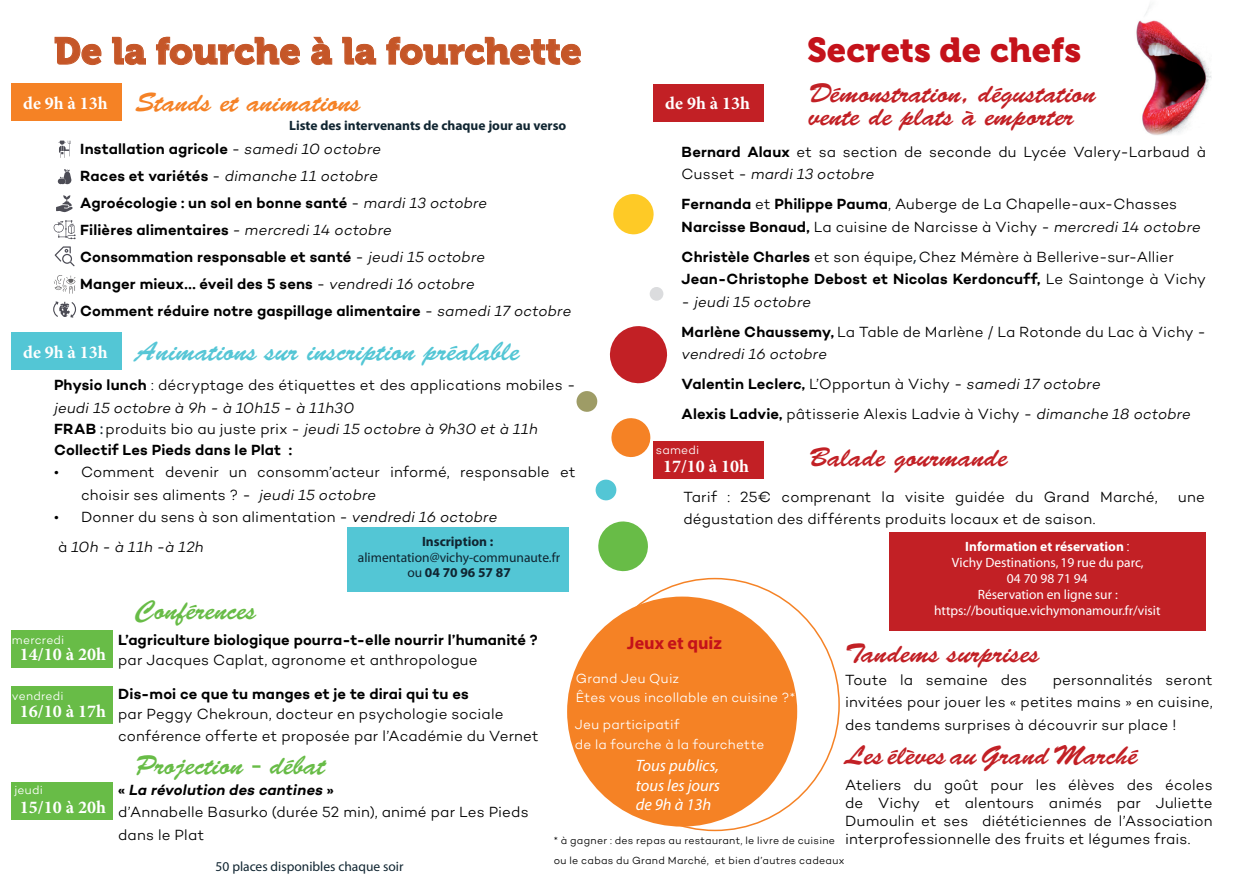
<style>
.page{position:relative;width:1259px;height:893px;background:#fff}
.page>*{position:absolute;margin:0;border:0;box-sizing:border-box;transform-origin:0 0}
.t1{font:37.5px "Museo 900";color:#c55628}
.t2{font:34.5px "Museo 900";color:#c4121a}
.t3{font:27px/22.5px "Brush Script Std";color:#c22025}
.t4{font:27px "Brush Script Std";color:#53c6d5}
.t5{font:27px "Brush Script Std";color:#68bc47}
.t6{font:27px "Brush Script Std";color:#f58226}
.t7{font:700 18px "Minion Pro";color:#fff}
.t8{font:700 18px "Myriad Pro";color:#c4121a}
.t9{font:italic 16.5px/19.8px "Myriad Pro";color:#fff;text-align:justify}
.t10{font:300 15px/22.5px "Campton";letter-spacing:.01em;color:#000}
.t11{font:600 15px/27px "Campton";letter-spacing:.01em;color:#000}
.t12{font:italic 300 15px/30px "Campton";letter-spacing:.01em;color:#000}
.t13{font:italic 600 15px "Campton";letter-spacing:.01em;color:#000}
.t14{font:13.5px/16.2px "Myriad";color:#fff;text-align:center}
.t15{font:300 13.5px/19.5px "Campton";letter-spacing:.015em;color:#fff}
.t16{font:700 13.5px "Myriad Pro";color:#102531}
.t17{font:13.5px "Myriad";color:#102531}
.t18{font:700 13.5px "Myriad Pro";color:#fff}
.t19{font:300 12px "Campton";letter-spacing:.02em;color:#fff}
.t20{font:300 10.5px/19.5px "Campton";letter-spacing:.025em;color:#000}
.s1{font-weight:300}
.s2{font-weight:300;font-style:italic}
.s3{font-family:"Minion Pro";font-weight:700;font-size:18px;color:#fff}
.s4{color:#56c6d6}
.s5{font-weight:600}
.s6{font-style:italic}
.s7{font-weight:600;font-style:normal}
.s8{font-family:"Myriad";font-weight:400;font-style:normal;font-size:16.5px;color:#102531}
.s9{font-style:normal}
.s10{font-family:"Myriad";font-weight:400}
.s11{font-family:"Myriad";font-weight:400;font-size:16.5px;color:#102531}
.s12{font-family:"Campton";font-weight:300;font-size:15px}
</style>
<div class="page">
<img style="left:1136px;top:5px;width:75px;height:130px">
<svg style="left:609px;top:326px;width:59px;height:58px"></svg>
<svg style="left:598px;top:521px;width:50px;height:51px"></svg>
<div style="left:576px;top:391px;width:21px;height:21px;background:#9e9c66;border-radius:50%"></div>
<svg style="left:611px;top:418px;width:40px;height:40px"></svg>
<svg style="left:613px;top:194px;width:41px;height:41px"></svg>
<div style="left:595px;top:479px;width:22px;height:22px;background:#53c6d5;border-radius:50%"></div>
<svg style="left:649px;top:287px;width:14px;height:14px"></svg>
<div style="left:11px;top:83px;width:111px;height:38px;background:#f58225"></div>
<div style="left:11px;top:332px;width:111px;height:38px;background:#53c6d5"></div>
<div style="left:653px;top:84px;width:111px;height:38px;background:#c22025"></div>
<svg style="left:58px;top:141px;width:13px;height:17px"></svg>
<svg style="left:58px;top:169px;width:13px;height:15px"></svg>
<svg style="left:56px;top:195px;width:17px;height:17px"></svg>
<svg style="left:54px;top:220px;width:22px;height:19px"></svg>
<div style="left:653px;top:441px;width:111px;height:38px;background:#c22025"></div>
<div style="left:11px;top:686px;width:102px;height:38px;background:#68bc47"></div>
<div style="left:11px;top:782px;width:102px;height:38px;background:#68bc47"></div>
<svg style="left:54px;top:275px;width:21px;height:19px"></svg>
<svg style="left:53px;top:301px;width:23px;height:17px"></svg>
<svg style="left:55px;top:246px;width:20px;height:20px"></svg>
<div style="left:890px;top:532px;width:316px;height:99px;background:#c22025"></div>
<div style="left:347px;top:528px;width:221px;height:64px;background:#53c6d5"></div>
<div style="left:567px;top:597px;width:230px;height:230px;background:#f58225;border-radius:50%"></div>
<div style="left:11px;top:630px;width:102px;height:38px;background:#68bc47"></div>
<h1 class="t1" style="left:54px;top:30px;width:529px">De la fourche à la fourchette</h1>
<p class="t7" style="left:23px;top:90px;width:86px">de 9h à 13h</p>
<h3 class="t6" style="left:136px;top:88px;width:227px">Stands et animations</h3>
<p class="t16" style="left:289px;top:117px;width:279px">Liste des intervenants de chaque jour au verso</p>
<p class="t11" style="left:80px;top:135px;width:492px">Installation agricole <span class="s1">-</span> <span class="s2">samedi 10 octobre<br></span>Races et variétés <span class="s1">-</span> <span class="s2">dimanche 11 octobre<br></span>Agroécologie : un sol en bonne santé <span class="s1">-</span> <span class="s2">mardi 13 octobre<br></span>Filières alimentaires <span class="s2">- mercredi 14 octobre<br></span>Consommation responsable et santé <span class="s1">-</span> <span class="s2">jeudi 15 octobre<br></span>Manger mieux... éveil des 5 sens <span class="s1">-</span> <span class="s2">vendredi 16 octobre<br></span>Comment réduire notre gaspillage alimentaire <span class="s1">-</span> <span class="s2">samedi 17 octobre</span></p>
<h3 class="t4" style="left:23px;top:336px;width:498px"><span class="s3">de 9h à 13h</span> <span class="s4">Animations</span> sur inscription préalable</h3>
<p class="t10" style="left:54px;top:373px;width:523px"><span class="s5">Physio lunch</span> : décryptage des étiquettes et des applications mobiles - <span class="s6">jeudi 15 octobre à 9h - à 10h15 - à 11h30</span></p>
<p class="t12" style="left:54px;top:414px;width:485px"><span class="s7">FRAB</span> <span class="s8">:</span> <span class="s9">produits bio au juste prix -</span> jeudi 15 octobre à 9h30 et à 11h</p>
<p class="t11" style="left:54px;top:436px;width:240px">Collectif Les Pieds dans le Plat :</p>
<p class="t10" style="left:81px;top:461px;width:496px;text-indent:-27px">• Comment devenir un consomm’acteur informé, responsable et choisir ses aliments ? - <span class="s6">jeudi 15 octobre</span></p>
<p class="t10" style="left:54px;top:502px;width:444px;line-height:30px">• Donner du sens à son alimentation - <span class="s6">vendredi 16 octobre </span>à <span class="s6">10h - à 11h -à 12h</span></p>
<p class="t16" style="left:422px;top:532px;width:73px">Inscription :</p>
<p class="t17" style="left:358px;top:551px;width:204px">alimentation@vichy-communaute.fr</p>
<p class="t16" style="left:407px;top:564px;width:105px"><span class="s10">ou</span> 04 70 96 57 87</p>
<h3 class="t5" style="left:136px;top:595px;width:122px">Conférences</h3>
<p class="t7" style="left:665px;top:91px;width:86px">de 9h à 13h</p>
<h2 class="t2" style="left:807px;top:30px;width:276px">Secrets de chefs</h2>
<h3 class="t3" style="left:809px;top:83px;width:288px">Démonstration, dégustation vente de plats à emporter</h3>
<p class="t10" style="left:681px;top:140px;width:526px"><span class="s5">Bernard Alaux</span> et sa section de seconde du Lycée Valery-Larbaud à<br>Cusset - <span class="s6">mardi 13 octobre</span></p>
<p class="t10" style="left:681px;top:193px;width:520px"><span class="s5">Fernanda</span> et <span class="s5">Philippe Pauma</span>, Auberge de La Chapelle-aux-Chasses<br><span class="s5">Narcisse Bonaud,</span> La cuisine de Narcisse à Vichy - <span class="s6">mercredi 14 octobre</span></p>
<p class="t10" style="left:681px;top:245px;width:526px"><span class="s5">Christèle Charles</span> et son équipe<span class="s11">,</span> Chez Mémère à Bellerive-sur-Allier<br><span class="s5">Jean-Christophe Debost et Nicolas Kerdoncuff,</span> Le Saintonge à Vichy</p>
<p class="t10" style="left:681px;top:287px;width:526px;line-height:30px">- <span class="s6">jeudi 15 octobre<br></span><span class="s5">Marlène Chaussemy,</span> La Table de Marlène / La Rotonde du Lac à Vichy -</p>
<p class="t12" style="left:681px;top:339px;width:510px">vendredi 16 octobre<br><span class="s7">Valentin Leclerc,</span> <span class="s9">L’Opportun à Vichy -</span> samedi 17 octobre<br><span class="s7">Alexis Ladvie,</span> <span class="s9">pâtisserie Alexis Ladvie à Vichy -</span> dimanche 18 octobre</p>
<p class="t19" style="left:656px;top:443px;width:45px">samedi</p>
<h3 class="t3" style="left:809px;top:446px;width:200px">Balade gourmande</h3>
<p class="t10" style="left:683px;top:485px;width:475px">Tarif : 25€ comprenant la visite guidée du Grand Marché,</p>
<p class="t10" style="left:1178px;top:485px;width:28px">une</p>
<p class="t10" style="left:683px;top:508px;width:413px">dégustation des différents produits locaux et de saison.</p>
<p class="t18" style="left:965px;top:537px;width:166px">Information et réservation <span class="s12">:</span></p>
<p class="t14" style="left:934px;top:555px;width:228px">Vichy Destinations, 19 rue du parc,<br>04 70 98 71 94<br>Réservation en ligne sur : https://boutique.vichymonamour.fr/visit</p>
<p class="t7" style="left:663px;top:453px;width:87px">17/10 à 10h</p>
<p class="t19" style="left:12px;top:632px;width:54px">mercredi</p>
<p class="t7" style="left:20px;top:642px;width:87px">14/10 à 20h</p>
<p class="t19" style="left:12px;top:689px;width:53px">vendredi</p>
<p class="t7" style="left:20px;top:699px;width:87px">16/10 à 17h</p>
<p class="t19" style="left:14px;top:783px;width:30px">jeudi</p>
<p class="t7" style="left:20px;top:794px;width:87px">15/10 à 20h</p>
<p class="t11" style="left:118px;top:626px;width:421px">L’agriculture biologique pourra-t-elle nourrir l’humanité ?</p>
<p class="t10" style="left:118px;top:649px;width:361px">par Jacques Caplat, agronome et anthropologue</p>
<p class="t11" style="left:118px;top:680px;width:352px">Dis-moi ce que tu manges et je te dirai qui tu es</p>
<p class="t10" style="left:118px;top:702px;width:422px">par Peggy Chekroun, docteur en psychologie sociale conférence offerte et proposée par l’Académie du Vernet</p>
<h3 class="t5" style="left:136px;top:750px;width:191px">Projection - débat</h3>
<p class="t13" style="left:118px;top:781px;width:217px"><span class="s9">«</span> La révolution des cantines <span class="s9">»</span></p>
<p class="t10" style="left:118px;top:800px;width:412px">d’Annabelle Basurko (durée 52 min), animé par Les Pieds dans le Plat</p>
<p class="t17" style="left:216px;top:860px;width:189px">50 places disponibles chaque soir</p>
<p class="t8" style="left:627px;top:631px;width:96px">Jeux et quiz</p>
<h3 class="t3" style="left:845px;top:643px;width:196px">Tandems surprises</h3>
<p class="t15" style="left:576px;top:668px;width:221px">Grand Jeu Quiz<br>Êtes vous incollable en cuisine ?*</p>
<p class="t10" style="left:845px;top:668px;width:183px">Toute la semaine des</p>
<p class="t10" style="left:845px;top:668px;width:369px;text-align:justify;text-indent:208px">personnalités seront invitées pour jouer les « petites mains » en cuisine, des tandems surprises à découvrir sur place !</p>
<p class="t15" style="left:575px;top:715px;width:191px">Jeu participatif<br>de la fourche à la fourchette</p>
<h3 class="t3" style="left:845px;top:744px;width:294px">Les élèves au Grand Marché</h3>
<p class="t10" style="left:845px;top:776px;width:369px;line-height:18px;text-align:justify">Ateliers du goût pour les élèves des écoles de Vichy et alentours animés par Juliette Dumoulin et ses diététiciennes de l’Association interprofessionnelle des fruits et légumes frais.</p>
<p class="t9" style="left:635px;top:755px;width:86px">Tous publics, tous les jours de 9h à 13h</p>
<p class="t20" style="left:554px;top:831px;width:292px">* à gagner : des repas au restaurant, le livre de cuisine ou le cabas du Grand Marché, et bien d’autres cadeaux</p>
</div>
